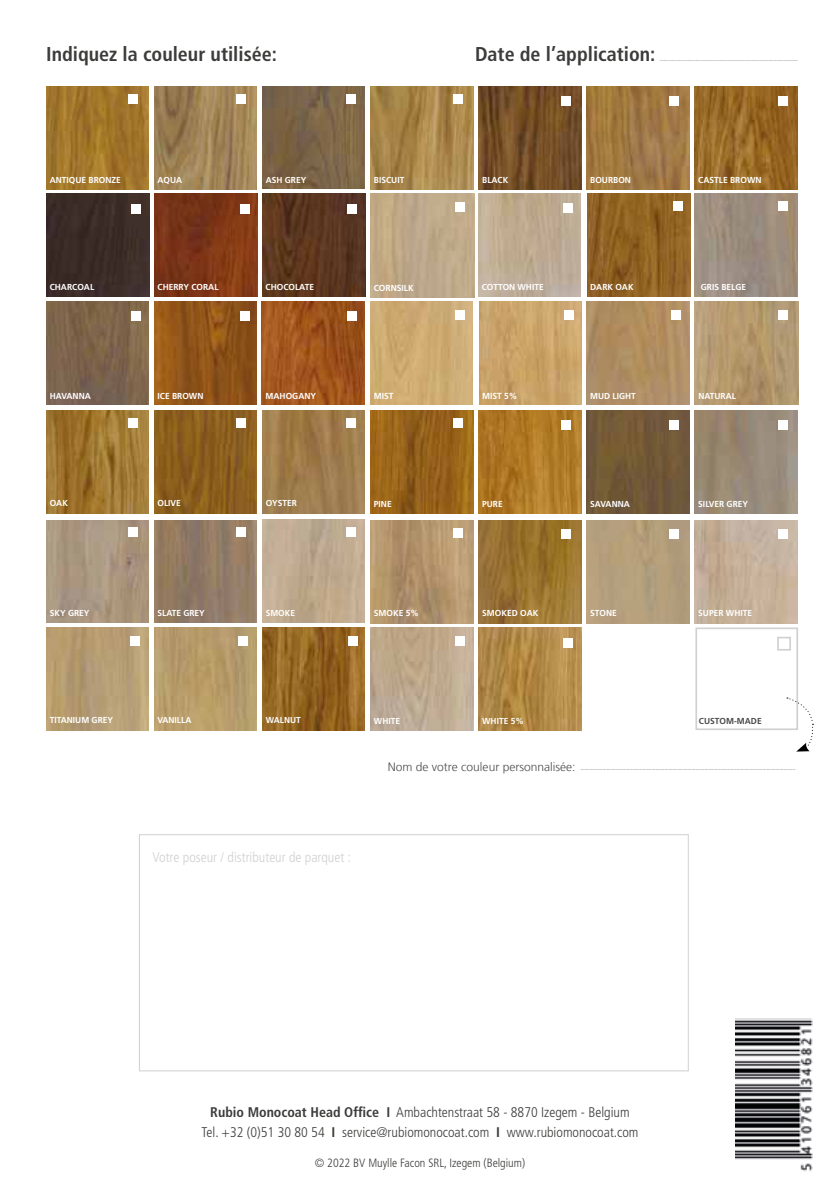
<style>
.page{position:relative;width:840px;height:1191px;background:#fff}
.page>*{position:absolute;margin:0;border:0;box-sizing:border-box;transform-origin:0 0}
.t1{font:700 condensed 20px "Frutiger LT Std";color:#3c3c3b}
.t2{font:300 condensed 14px/20px "Frutiger LT Std";color:#3c3c3b;text-align:center}
.t3{font:300 condensed 14px "Frutiger LT Std";color:#d0d0d0}
.t4{font:300 condensed 12px "Frutiger LT Std";color:#3c3c3b}
.t5{font:700 8.8px "Frutiger LT Std";color:#fff}
.t6{font:700 8.6px "Frutiger LT Std";color:#fff}
.t7{font:700 8.6px "Frutiger LT Std";color:#4a4a49}
.t8{font:300 condensed 6px "Frutiger LT Std";color:#3c3c3b}
.t9{font:700 condensed 4px "Frutiger LT Std";color:#3c3c3b}
.s1{font-family:"Frutiger LT";font-stretch:normal;font-size:12px;color:#4a4a49}
.s2{font-weight:700}
</style>
<div class="page">
<div style="left:139px;top:834px;width:549px;height:237px;border:1px solid #d0d0d0"></div>
<img style="left:735px;top:1018px;width:77px;height:154px">
<img style="left:46px;top:86px;width:103px;height:103px">
<img style="left:46px;top:410px;width:103px;height:103px">
<img style="left:46px;top:520px;width:103px;height:102px">
<img style="left:46px;top:627px;width:103px;height:103px">
<img style="left:478px;top:194px;width:102px;height:103px">
<img style="left:46px;top:302px;width:103px;height:102px">
<img style="left:154px;top:302px;width:103px;height:102px">
<img style="left:261px;top:302px;width:103px;height:102px">
<img style="left:694px;top:193px;width:103px;height:103px">
<img style="left:587px;top:193px;width:102px;height:103px">
<img style="left:370px;top:302px;width:102px;height:102px">
<img style="left:479px;top:302px;width:102px;height:102px">
<img style="left:586px;top:302px;width:103px;height:102px">
<img style="left:154px;top:86px;width:102px;height:103px">
<img style="left:154px;top:410px;width:102px;height:103px">
<img style="left:154px;top:520px;width:102px;height:102px">
<img style="left:154px;top:627px;width:102px;height:103px">
<img style="left:262px;top:86px;width:103px;height:103px">
<img style="left:262px;top:410px;width:103px;height:103px">
<img style="left:262px;top:520px;width:103px;height:102px">
<img style="left:262px;top:627px;width:103px;height:103px">
<img style="left:370px;top:86px;width:103px;height:104px">
<img style="left:370px;top:410px;width:103px;height:104px">
<img style="left:370px;top:520px;width:103px;height:103px">
<img style="left:370px;top:627px;width:103px;height:104px">
<img style="left:586px;top:86px;width:103px;height:103px">
<img style="left:586px;top:410px;width:103px;height:104px">
<div style="left:586px;top:520px;width:103px;height:103px;background:#b49f7d"></div>
<img style="left:694px;top:86px;width:103px;height:103px">
<img style="left:694px;top:410px;width:103px;height:104px">
<img style="left:694px;top:301px;width:103px;height:103px">
<img style="left:694px;top:520px;width:103px;height:103px">
<img style="left:478px;top:86px;width:103px;height:103px">
<img style="left:478px;top:410px;width:103px;height:104px">
<img style="left:478px;top:520px;width:103px;height:103px">
<img style="left:478px;top:627px;width:103px;height:104px">
<div style="left:46px;top:193px;width:103px;height:104px;background:#3b2c27"></div>
<img style="left:154px;top:193px;width:103px;height:104px">
<img style="left:262px;top:193px;width:103px;height:104px">
<img style="left:370px;top:193px;width:104px;height:104px">
<div style="left:128px;top:94px;width:10px;height:10px;background:#fff"></div>
<div style="left:236px;top:94px;width:10px;height:10px;background:#fff"></div>
<div style="left:669px;top:96px;width:10px;height:9px;background:#fff"></div>
<div style="left:346px;top:94px;width:9px;height:9px;background:#fff"></div>
<div style="left:778px;top:96px;width:9px;height:9px;background:#fff"></div>
<div style="left:453px;top:94px;width:10px;height:10px;background:#fff"></div>
<div style="left:561px;top:96px;width:9px;height:9px;background:#fff"></div>
<div style="left:128px;top:418px;width:10px;height:9px;background:#fff"></div>
<div style="left:236px;top:418px;width:10px;height:9px;background:#fff"></div>
<div style="left:669px;top:420px;width:10px;height:9px;background:#fff"></div>
<div style="left:346px;top:418px;width:9px;height:9px;background:#fff"></div>
<div style="left:778px;top:420px;width:9px;height:9px;background:#fff"></div>
<div style="left:453px;top:418px;width:10px;height:10px;background:#fff"></div>
<div style="left:561px;top:420px;width:9px;height:9px;background:#fff"></div>
<div style="left:128px;top:527px;width:10px;height:10px;background:#fff"></div>
<div style="left:236px;top:527px;width:10px;height:10px;background:#fff"></div>
<div style="left:669px;top:529px;width:10px;height:10px;background:#fff"></div>
<div style="left:346px;top:527px;width:9px;height:10px;background:#fff"></div>
<div style="left:778px;top:529px;width:9px;height:10px;background:#fff"></div>
<div style="left:453px;top:528px;width:10px;height:9px;background:#fff"></div>
<div style="left:561px;top:529px;width:9px;height:10px;background:#fff"></div>
<div style="left:130px;top:636px;width:10px;height:10px;background:#fff"></div>
<div style="left:238px;top:636px;width:10px;height:10px;background:#fff"></div>
<div style="left:348px;top:636px;width:9px;height:9px;background:#fff"></div>
<div style="left:455px;top:636px;width:10px;height:10px;background:#fff"></div>
<div style="left:563px;top:638px;width:9px;height:9px;background:#fff"></div>
<div style="left:131px;top:204px;width:10px;height:10px;background:#fff"></div>
<div style="left:454px;top:202px;width:10px;height:10px;background:#fff"></div>
<div style="left:562px;top:203px;width:10px;height:9px;background:#fff"></div>
<div style="left:454px;top:310px;width:10px;height:9px;background:#fff"></div>
<div style="left:563px;top:310px;width:10px;height:9px;background:#fff"></div>
<div style="left:671px;top:310px;width:10px;height:9px;background:#fff"></div>
<div style="left:777px;top:310px;width:10px;height:9px;background:#fff"></div>
<div style="left:672px;top:201px;width:10px;height:10px;background:#fff"></div>
<div style="left:777px;top:201px;width:10px;height:10px;background:#fff"></div>
<div style="left:131px;top:311px;width:9px;height:9px;background:#fff"></div>
<div style="left:240px;top:311px;width:10px;height:9px;background:#fff"></div>
<div style="left:347px;top:311px;width:9px;height:9px;background:#fff"></div>
<div style="left:240px;top:204px;width:9px;height:10px;background:#fff"></div>
<div style="left:346px;top:204px;width:10px;height:10px;background:#fff"></div>
<div style="left:695px;top:627px;width:102px;height:103px;border:2px solid #d0d0d0"></div>
<div style="left:776px;top:637px;width:14px;height:13px;border:2px solid #d0d0d0"></div>
<svg style="left:786px;top:697px;width:27px;height:54px"></svg>
<h1 class="t1" style="left:46px;top:42px;width:232px">Indiquez la couleur utilisée:</h1>
<h1 class="t1" style="left:474px;top:42px;width:182px">Date de l’application:</h1>
<p class="t9" style="left:659px;top:57px;width:139px">............................................................................................................</p>
<p class="t6" style="left:50px;top:175px;width:73px">ANTIQUE BRONZE</p>
<p class="t6" style="left:157px;top:175px;width:26px">AQUA</p>
<p class="t6" style="left:265px;top:175px;width:42px">ASH GREY</p>
<p class="t6" style="left:374px;top:175px;width:32px">BISCUIT</p>
<p class="t6" style="left:482px;top:175px;width:28px">BLACK</p>
<p class="t6" style="left:590px;top:175px;width:42px">BOURBON</p>
<p class="t6" style="left:698px;top:175px;width:65px">CASTLE BROWN</p>
<p class="t6" style="left:50px;top:282px;width:46px">CHARCOAL</p>
<p class="t6" style="left:157px;top:282px;width:62px">CHERRY CORAL</p>
<p class="t6" style="left:265px;top:282px;width:50px">CHOCOLATE</p>
<p class="t5" style="left:373px;top:282px;width:42px">CORNSILK</p>
<p class="t6" style="left:481px;top:282px;width:63px">COTTON WHITE</p>
<p class="t6" style="left:590px;top:282px;width:45px">DARK OAK</p>
<p class="t6" style="left:700px;top:282px;width:47px">GRIS BELGE</p>
<p class="t6" style="left:50px;top:391px;width:43px">HAVANNA</p>
<p class="t6" style="left:157px;top:391px;width:47px">ICE BROWN</p>
<p class="t6" style="left:265px;top:390px;width:52px">MAHOGANY</p>
<p class="t6" style="left:590px;top:390px;width:47px">MUD LIGHT</p>
<p class="t5" style="left:373px;top:391px;width:21px">MIST</p>
<p class="t5" style="left:481px;top:391px;width:37px">MIST 5%</p>
<p class="t6" style="left:698px;top:390px;width:39px">NATURAL</p>
<p class="t6" style="left:481px;top:391px;width:63px">COTTON WHITE</p>
<p class="t6" style="left:50px;top:498px;width:20px">OAK</p>
<p class="t6" style="left:157px;top:498px;width:25px">OLIVE</p>
<p class="t6" style="left:265px;top:498px;width:33px">OYSTER</p>
<p class="t6" style="left:374px;top:499px;width:19px">PINE</p>
<p class="t6" style="left:482px;top:499px;width:22px">PURE</p>
<p class="t6" style="left:590px;top:499px;width:41px">SAVANNA</p>
<p class="t6" style="left:698px;top:499px;width:51px">SILVER GREY</p>
<p class="t6" style="left:50px;top:608px;width:41px">SKY GREY</p>
<p class="t6" style="left:157px;top:608px;width:49px">SLATE GREY</p>
<p class="t6" style="left:265px;top:607px;width:31px">SMOKE</p>
<p class="t6" style="left:374px;top:608px;width:46px">SMOKE 5%</p>
<p class="t6" style="left:482px;top:608px;width:58px">SMOKED OAK</p>
<p class="t6" style="left:590px;top:608px;width:28px">STONE</p>
<p class="t6" style="left:698px;top:608px;width:55px">SUPER WHITE</p>
<p class="t6" style="left:50px;top:715px;width:65px">TITANIUM GREY</p>
<p class="t6" style="left:157px;top:715px;width:35px">VANILLA</p>
<p class="t6" style="left:265px;top:715px;width:37px">WALNUT</p>
<p class="t6" style="left:374px;top:716px;width:28px">WHITE</p>
<p class="t6" style="left:482px;top:716px;width:43px">WHITE 5%</p>
<p class="t7" style="left:698px;top:716px;width:64px">CUSTOM-MADE</p>
<p class="t8" style="left:387px;top:764px;width:409px"><span class="s1">Nom de votre couleur personnalisée:</span> .....................................................................................................................................................</p>
<h2 class="t3" style="left:152px;top:849px;width:200px">Votre poseur / distributeur de parquet :</h2>
<h2 class="t2" style="left:201px;top:1102px;width:438px"><span class="s2">Rubio Monocoat Head Office I</span> Ambachtenstraat 58 - 8870 Izegem - Belgium<br>Tel. +32 (0)51 30 80 54 <span class="s2">I</span> service@rubiomonocoat.com <span class="s2">I</span> www.rubiomonocoat.com</h2>
<h3 class="t4" style="left:314px;top:1155px;width:212px">© 2022 BV Muylle Facon SRL, Izegem (Belgium)</h3>
</div>
